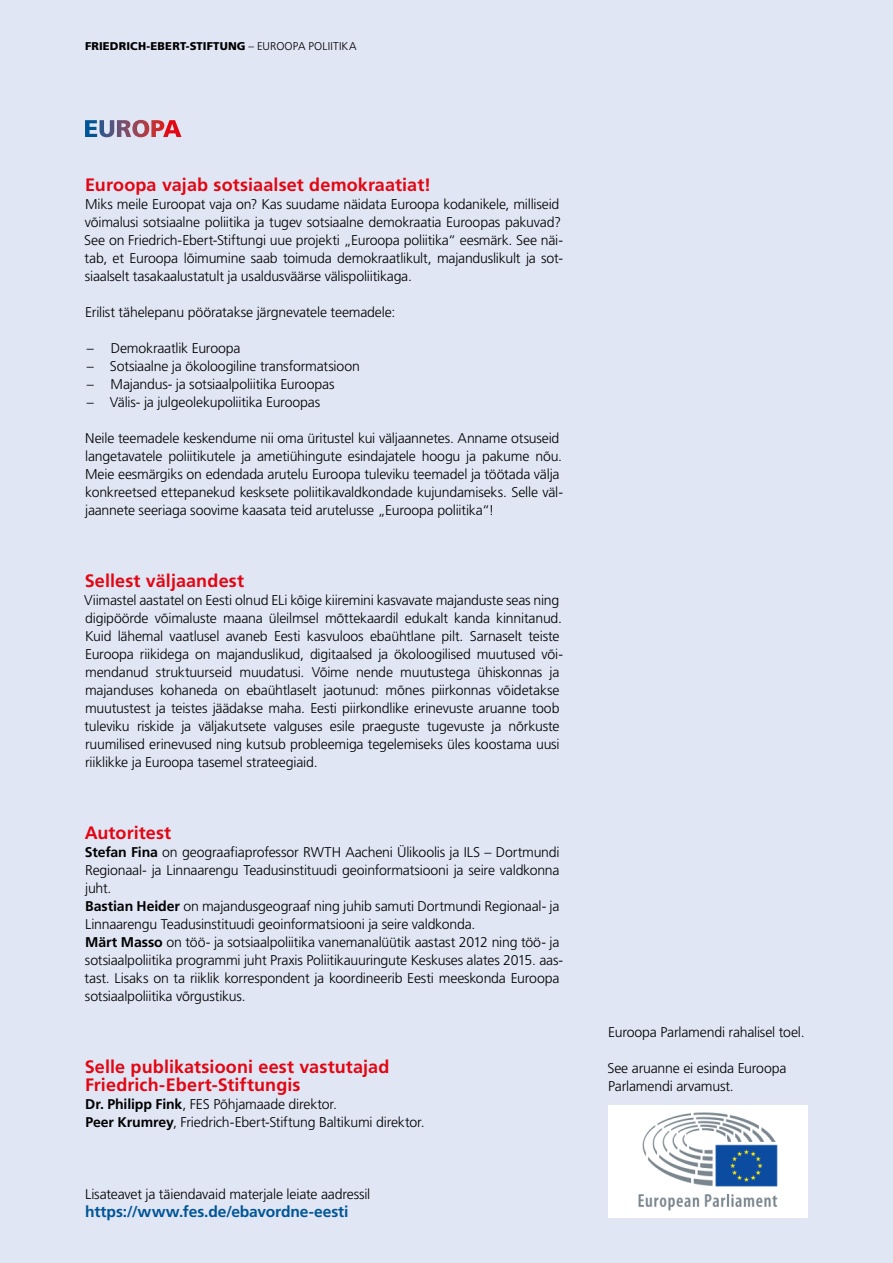
<style>
.page{position:relative;width:893px;height:1263px;background:#e1e6f4}
.page>*{position:absolute;margin:0;border:0;box-sizing:border-box;transform-origin:0 0}
.H8_B____cmyk-rot{font:700 18px/18px "Frutiger LT Pro";letter-spacing:.005em;color:#e30613}
.H8_A____Weiß__-_Bold{font:700 18px "Frutiger LT Pro";letter-spacing:.005em;color:#e30613}
.FT_Blocksatz{font:700 15.6px "Frutiger LT Pro";letter-spacing:-.01em;color:#005597}
.FT_Blocksatz-2{font:300 14.1px/18px "Frutiger LT Pro";letter-spacing:-.015em;color:#000}
.FT_Linksbündig{font:300 14.1px/18px "Frutiger LT Pro";letter-spacing:-.015em;color:#000}
.t1{font:900 11.25px "Frutiger LT Pro";letter-spacing:.01em;color:#000}
.s1{font-weight:300}
.s2{font-weight:700}
</style>
<div class="page">
<img style="left:608px;top:1105px;width:200px;height:112px">
<svg style="left:85px;top:120px;width:96px;height:17px"></svg>
<p class="t1" style="left:85px;top:40px;width:273px">FRIEDRICH-EBERT-STIFTUNG <span class="s1">– EUROOPA POLIITIKA</span></p>
<p class="H8_B____cmyk-rot" style="left:85px;top:176px;width:347px">Euroopa vajab sotsiaalset demokraatiat!</p>
<p class="FT_Blocksatz-2" style="left:84px;top:195px;width:480px">Miks meile Euroopat vaja on? Kas suudame näidata Euroopa kodanikele, milliseid võimalusi sotsiaalne poliitika ja tugev sotsiaalne demokraatia Euroopas pakuvad?<br>See on Friedrich-Ebert-Stiftungi uue projekti „Euroopa poliitika“ eesmärk. See näi&shy;tab, et Euroopa lõimumine saab toimuda demokraatlikult, majanduslikult ja sot&shy;siaalselt tasakaalustatult ja usaldusväärse välispoliitikaga.</p>
<p class="FT_Linksbündig" style="left:85px;top:303px;width:312px">Erilist tähelepanu pööratakse järgnevatele teemadele:</p>
<p class="FT_Blocksatz-2" style="left:87px;top:339px;width:155px">– Demokraatlik Euroopa</p>
<p class="FT_Blocksatz-2" style="left:87px;top:357px;width:275px">– Sotsiaalne ja ökoloogiline transformatsioon</p>
<p class="FT_Blocksatz-2" style="left:87px;top:375px;width:249px">– Majandus- ja sotsiaalpoliitika Euroopas</p>
<p class="FT_Blocksatz-2" style="left:87px;top:393px;width:235px">– Välis- ja julgeolekupoliitika Euroopas</p>
<p class="FT_Blocksatz-2" style="left:85px;top:429px;width:479px">Neile teemadele keskendume nii oma üritustel kui väljaannetes. Anname otsuseid langetavatele poliitikutele ja ametiühingute esindajatele hoogu ja pakume nõu.<br>Meie eesmärgiks on edendada arutelu Euroopa tuleviku teemadel ja töötada välja konkreetsed ettepanekud kesksete poliitikavaldkondade kujundamiseks. Selle väl&shy;jaannete seeriaga soovime kaasata teid arutelusse „Euroopa poliitika“!</p>
<p class="H8_B____cmyk-rot" style="left:85px;top:572px;width:161px">Sellest väljaandest</p>
<p class="FT_Blocksatz-2" style="left:84px;top:591px;width:480px">Viimastel aastatel on Eesti olnud ELi kõige kiiremini kasvavate majanduste seas ning digipöörde võimaluste maana üleilmsel mõttekaardil edukalt kanda kinnitanud.<br>Kuid lähemal vaatlusel avaneb Eesti kasvuloos ebaühtlane pilt. Sarnaselt teiste Euroopa riikidega on majanduslikud, digitaalsed ja ökoloogilised muutused või&shy;mendanud struktuurseid muudatusi. Võime nende muutustega ühiskonnas ja majanduses kohaneda on ebaühtlaselt jaotunud: mõnes piirkonnas võidetakse muutustest ja teistes jäädakse maha. Eesti piirkondlike erinevuste aruanne toob tuleviku riskide ja väljakutsete valguses esile praeguste tugevuste ja nõrkuste ruumilised erinevused ning kutsub probleemiga tegelemiseks üles koostama uusi riiklikke ja Euroopa tasemel strateegiaid.</p>
<p class="H8_A____Weiß__-_Bold" style="left:85px;top:822px;width:88px">Autoritest</p>
<p class="FT_Blocksatz-2" style="left:85px;top:843px;width:476px;text-align:justify"><span class="s2">Stefan Fina</span> on geograafiaprofessor RWTH Aacheni Ülikoolis ja ILS – Dortmundi Regionaal- ja Linnaarengu Teadusinstituudi geoinformatsiooni ja seire valdkonna juht.</p>
<p class="FT_Blocksatz-2" style="left:85px;top:897px;width:476px"><span class="s2">Bastian Heider</span> on majandusgeograaf ning juhib samuti Dortmundi Regionaal- ja<br>Linnaarengu Teadusinstituudi geoinformatsiooni ja seire valdkonda.</p>
<p class="FT_Blocksatz-2" style="left:85px;top:933px;width:480px"><span class="s2">Märt Masso</span> on töö- ja sotsiaalpoliitika vanemanalüütik aastast 2012 ning töö- ja sotsiaalpoliitika programmi juht Praxis Poliitikauuringute Keskuses alates 2015. aas&shy;tast. Lisaks on ta riiklik korrespondent ja koordineerib Eesti meeskonda Euroopa sotsiaalpoliitika võrgustikus.</p>
<p class="H8_B____cmyk-rot" style="left:85px;top:1058px;width:306px">Selle publikatsiooni eest vastutajad<br>Friedrich-Ebert-Stiftungis</p>
<p class="FT_Blocksatz-2" style="left:85px;top:1095px;width:253px"><span class="s2">Dr. Philipp Fink</span>, FES Põhjamaade direktor.</p>
<p class="FT_Blocksatz-2" style="left:85px;top:1113px;width:341px"><span class="s2">Peer Krumrey</span>, Friedrich-Ebert-Stiftung Baltikumi direktor.</p>
<p class="FT_Blocksatz-2" style="left:85px;top:1185px;width:287px">Lisateavet ja täiendavaid materjale leiate aadressil</p>
<p class="FT_Blocksatz" style="left:85px;top:1202px;width:265px">https://www.fes.de/ebavordne-eesti</p>
<p class="FT_Linksbündig" style="left:608px;top:1023px;width:198px">Euroopa Parlamendi rahalisel toel.</p>
<p class="FT_Linksbündig" style="left:607px;top:1059px;width:181px">See aruanne ei esinda Euroopa<br>Parlamendi arvamust.</p>
</div>
